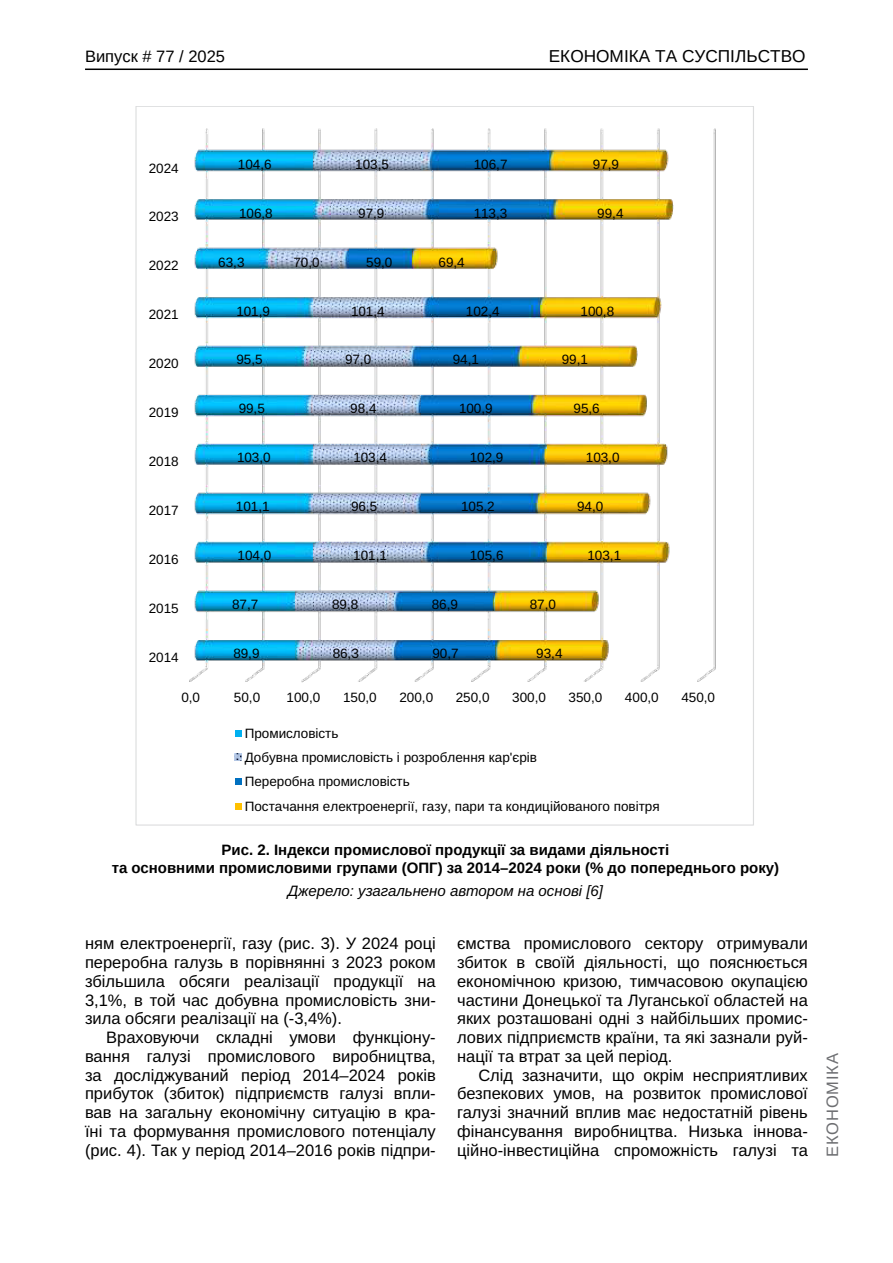
<style>
.page{position:relative;width:893px;height:1263px;background:#fff}
.page>*{position:absolute;margin:0;border:0;box-sizing:border-box;transform-origin:0 0}
.t1{font:17.25px "Arimo";color:#000}
.t2{font:16.5px/18.8px "Arimo";color:#000;text-align:justify}
.t3{font:16.5px "Arimo";color:#000}
.t4{font:16.5px "Arimo";letter-spacing:.05em;color:#6d6e71}
.t5{font:700 15px/18.8px "Arimo";color:#000;text-align:center}
.t6{font:italic 15px "Arimo";color:#000}
.t7{font:13.5px/24.3px "Arimo Roman";color:#000}
</style>
<div class="page">
<hr style="left:85px;top:69px;width:723px;height:1px;background:#000">
<img style="left:189px;top:128px;width:527px;height:555px">
<div style="left:235px;top:729px;width:7px;height:7px;background:#00b0f0"></div>
<svg style="left:235px;top:754px;width:7px;height:7px"></svg>
<div style="left:235px;top:778px;width:7px;height:7px;background:#0070c0"></div>
<div style="left:235px;top:803px;width:7px;height:7px;background:#ffc000"></div>
<p class="t3" style="left:85px;top:47px;width:142px">Випуск # 77 / 2025</p>
<p class="t1" style="left:549px;top:47px;width:258px">ЕКОНОМІКА ТА СУСПІЛЬСТВО</p>
<p class="t7" style="left:149px;top:156px;width:32px">2024</p>
<p class="t7" style="left:238px;top:152px;width:35px">104,6</p>
<p class="t7" style="left:355px;top:152px;width:35px">103,5</p>
<p class="t7" style="left:474px;top:152px;width:35px">106,7</p>
<p class="t7" style="left:593px;top:152px;width:28px">97,9</p>
<p class="t7" style="left:149px;top:205px;width:32px">2023</p>
<p class="t7" style="left:239px;top:201px;width:35px">106,8</p>
<p class="t7" style="left:358px;top:201px;width:28px">97,9</p>
<p class="t7" style="left:474px;top:201px;width:35px">113,3</p>
<p class="t7" style="left:597px;top:201px;width:28px">99,4</p>
<p class="t7" style="left:149px;top:254px;width:32px">2022</p>
<p class="t7" style="left:218px;top:250px;width:28px">63,3</p>
<p class="t7" style="left:293px;top:250px;width:28px">70,0</p>
<p class="t7" style="left:366px;top:250px;width:28px">59,0</p>
<p class="t7" style="left:439px;top:250px;width:28px">69,4</p>
<p class="t7" style="left:149px;top:303px;width:32px">2021</p>
<p class="t7" style="left:236px;top:299px;width:35px">101,9</p>
<p class="t7" style="left:351px;top:299px;width:35px">101,4</p>
<p class="t7" style="left:466px;top:299px;width:35px">102,4</p>
<p class="t7" style="left:580px;top:299px;width:35px">100,8</p>
<p class="t7" style="left:149px;top:352px;width:32px">2020</p>
<p class="t7" style="left:236px;top:348px;width:28px">95,5</p>
<p class="t7" style="left:345px;top:348px;width:28px">97,0</p>
<p class="t7" style="left:453px;top:348px;width:28px">94,1</p>
<p class="t7" style="left:562px;top:348px;width:28px">99,1</p>
<p class="t7" style="left:149px;top:401px;width:32px">2019</p>
<p class="t7" style="left:239px;top:397px;width:28px">99,5</p>
<p class="t7" style="left:350px;top:397px;width:28px">98,4</p>
<p class="t7" style="left:459px;top:397px;width:35px">100,9</p>
<p class="t7" style="left:573px;top:397px;width:28px">95,6</p>
<p class="t7" style="left:149px;top:449px;width:32px">2018</p>
<p class="t7" style="left:237px;top:446px;width:35px">103,0</p>
<p class="t7" style="left:353px;top:446px;width:35px">103,4</p>
<p class="t7" style="left:470px;top:446px;width:35px">102,9</p>
<p class="t7" style="left:586px;top:446px;width:35px">103,0</p>
<p class="t7" style="left:149px;top:498px;width:32px">2017</p>
<p class="t7" style="left:236px;top:494px;width:35px">101,1</p>
<p class="t7" style="left:351px;top:494px;width:28px">96,5</p>
<p class="t7" style="left:461px;top:494px;width:35px">105,2</p>
<p class="t7" style="left:577px;top:494px;width:28px">94,0</p>
<p class="t7" style="left:149px;top:547px;width:32px">2016</p>
<p class="t7" style="left:238px;top:543px;width:35px">104,0</p>
<p class="t7" style="left:353px;top:543px;width:35px">101,1</p>
<p class="t7" style="left:470px;top:543px;width:35px">105,6</p>
<p class="t7" style="left:587px;top:543px;width:35px">103,1</p>
<p class="t7" style="left:149px;top:596px;width:32px">2015</p>
<p class="t7" style="left:232px;top:592px;width:28px">87,7</p>
<p class="t7" style="left:332px;top:592px;width:28px">89,8</p>
<p class="t7" style="left:432px;top:592px;width:28px">86,9</p>
<p class="t7" style="left:530px;top:592px;width:28px">87,0</p>
<p class="t7" style="left:149px;top:645px;width:32px">2014</p>
<p class="t7" style="left:233px;top:641px;width:28px">89,9</p>
<p class="t7" style="left:333px;top:641px;width:28px">86,3</p>
<p class="t7" style="left:432px;top:641px;width:28px">90,7</p>
<p class="t7" style="left:536px;top:641px;width:28px">93,4</p>
<p class="t7" style="left:181px;top:686px;width:20px">0,0</p>
<p class="t7" style="left:234px;top:686px;width:28px">50,0</p>
<p class="t7" style="left:287px;top:686px;width:35px">100,0</p>
<p class="t7" style="left:343px;top:686px;width:35px">150,0</p>
<p class="t7" style="left:399px;top:686px;width:35px">200,0</p>
<p class="t7" style="left:456px;top:686px;width:35px">250,0</p>
<p class="t7" style="left:512px;top:686px;width:35px">300,0</p>
<p class="t7" style="left:569px;top:686px;width:35px">350,0</p>
<p class="t7" style="left:625px;top:686px;width:35px">400,0</p>
<p class="t7" style="left:681px;top:686px;width:35px">450,0</p>
<p class="t7" style="left:245px;top:721px;width:416px">Промисловість<br>Добувна промисловість і розроблення кар'єрів<br>Переробна промисловість<br>Постачання електроенергії, газу, пари та кондиційованого повітря</p>
<p class="t5" style="left:112px;top:840px;width:669px">Рис. 2. Індекси промислової продукції за видами діяльності<br>та основними промисловими групами (ОПГ) за 2014–2024 роки (% до попереднього року)</p>
<p class="t6" style="left:288px;top:881px;width:317px">Джерело: узагальнено автором на основі [6]</p>
<p class="t2" style="left:85px;top:935px;width:352px">ням електроенергії, газу (рис. 3). У 2024 році переробна галузь в порівнянні з 2023 роком збільшила обсяги реалізації продукції на 3,1%, в той час добувна промисловість зни&shy;зила обсяги реалізації на (-3,4%).</p>
<p class="t2" style="left:85px;top:1028px;width:352px;text-indent:21px">Враховуючи складні умови функціону&shy;вання галузі промислового виробництва, за досліджуваний період 2014–2024 років прибуток (збиток) підприємств галузі впли&shy;вав на загальну економічну ситуацію в кра&shy;їні та формування промислового потенціалу (рис. 4). Так у період 2014–2016 років підпри-</p>
<p class="t2" style="left:457px;top:934px;width:352px">ємства промислового сектору отримували збиток в своїй діяльності, що пояснюється економічною кризою, тимчасовою окупацією частини Донецької та Луганської областей на яких розташовані одні з найбільших промис&shy;лових підприємств країни, та які зазнали руй&shy;нації та втрат за цей період.</p>
<p class="t2" style="left:457px;top:1066px;width:352px;text-indent:21px">Слід зазначити, що окрім несприятливих безпекових умов, на розвиток промислової галузі значний вплив має недостатній рівень фінансування виробництва. Низька іннова&shy;ційно-інвестиційна спроможність галузі та</p>
<p class="t4" style="left:823px;top:1157px;width:105px;rotate:-90deg">ЕКОНОМІКА</p>
</div>
